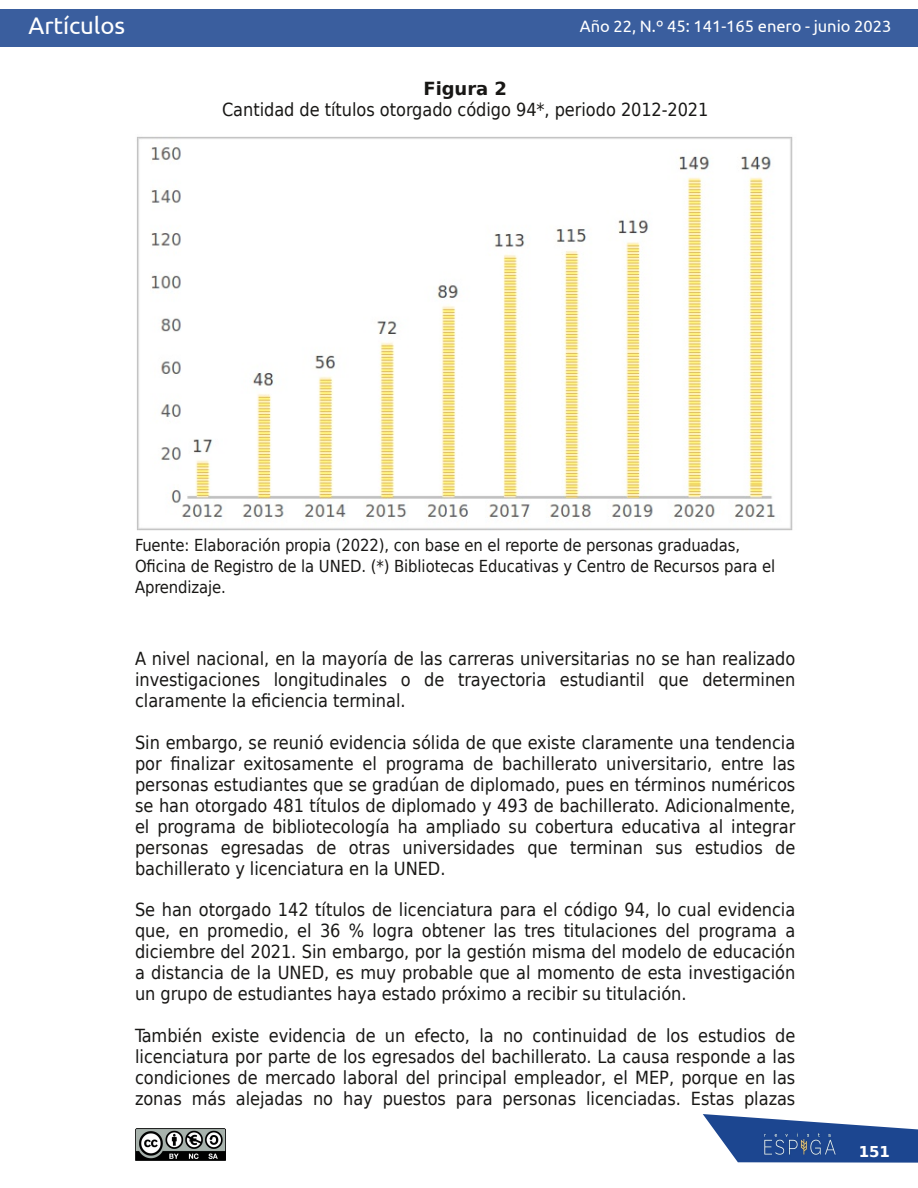
<style>
.page{position:relative;width:918px;height:1188px;background:#fff}
.page>*{position:absolute;margin:0;border:0;box-sizing:border-box;transform-origin:0 0}
.t1{font:24px "Ubuntu";letter-spacing:-.005em;color:#fff}
.t2{font:18px/21px "DejaVu Sans Condensed";color:#181715;text-align:justify}
.t3{font:700 18px "DejaVu Sans";letter-spacing:-.005em;color:#181715}
.t4{font:16.5px/21px "DejaVu Sans Condensed";letter-spacing:-.005em;color:#181715}
.t5{font:16.5px "Ubuntu";color:#fff}
.t6{font:700 15px "DejaVu Sans";color:#fff}
</style>
<div class="page">
<svg style="left:703px;top:1114px;width:215px;height:49px"></svg>
<img style="left:741px;top:1129px;width:118px;height:31px">
<div style="left:0;top:9px;width:918px;height:38px;background:#3a5e9e"></div>
<img style="left:135px;top:1129px;width:90px;height:31px">
<img style="left:137px;top:136px;width:656px;height:395px">
<h1 class="t1" style="left:28px;top:12px;width:98px">Artículos</h1>
<p class="t5" style="left:580px;top:16px;width:313px">Año 22, N.º 45: 141-165 enero - junio 2023</p>
<p class="t3" style="left:424px;top:78px;width:85px">Figura 2</p>
<p class="t2" style="left:222px;top:99px;width:488px">Cantidad de títulos otorgado código 94*, periodo 2012-2021</p>
<p class="t4" style="left:135px;top:535px;width:642px">Fuente: Elaboración propia (2022), con base en el reporte de personas graduadas,<br>Oficina de Registro de la UNED. (*) Bibliotecas Educativas y Centro de Recursos para el<br>Aprendizaje.</p>
<p class="t2" style="left:135px;top:648px;width:662px">A nivel nacional, en la mayoría de las carreras universitarias no se han realizado investigaciones longitudinales o de trayectoria estudiantil que determinen claramente la eficiencia terminal.</p>
<p class="t2" style="left:135px;top:732px;width:662px">Sin embargo, se reunió evidencia sólida de que existe claramente una tendencia por finalizar exitosamente el programa de bachillerato universitario, entre las personas estudiantes que se gradúan de diplomado, pues en términos numéricos se han otorgado 481 títulos de diplomado y 493 de bachillerato. Adicionalmente, el programa de bibliotecología ha ampliado su cobertura educativa al integrar personas egresadas de otras universidades que terminan sus estudios de bachillerato y licenciatura en la UNED.</p>
<p class="t2" style="left:135px;top:900px;width:662px">Se han otorgado 142 títulos de licenciatura para el código 94, lo cual evidencia que, en promedio, el 36 % logra obtener las tres titulaciones del programa a diciembre del 2021. Sin embargo, por la gestión misma del modelo de educación a distancia de la UNED, es muy probable que al momento de esta investigación un grupo de estudiantes haya estado próximo a recibir su titulación.</p>
<p class="t2" style="left:135px;top:1025px;width:662px">También existe evidencia de un efecto, la no continuidad de los estudios de licenciatura por parte de los egresados del bachillerato. La causa responde a las condiciones de mercado laboral del principal empleador, el MEP, porque en las zonas más alejadas no hay puestos para personas licenciadas. Estas plazas</p>
<p class="t6" style="left:859px;top:1143px;width:33px">151</p>
</div>
